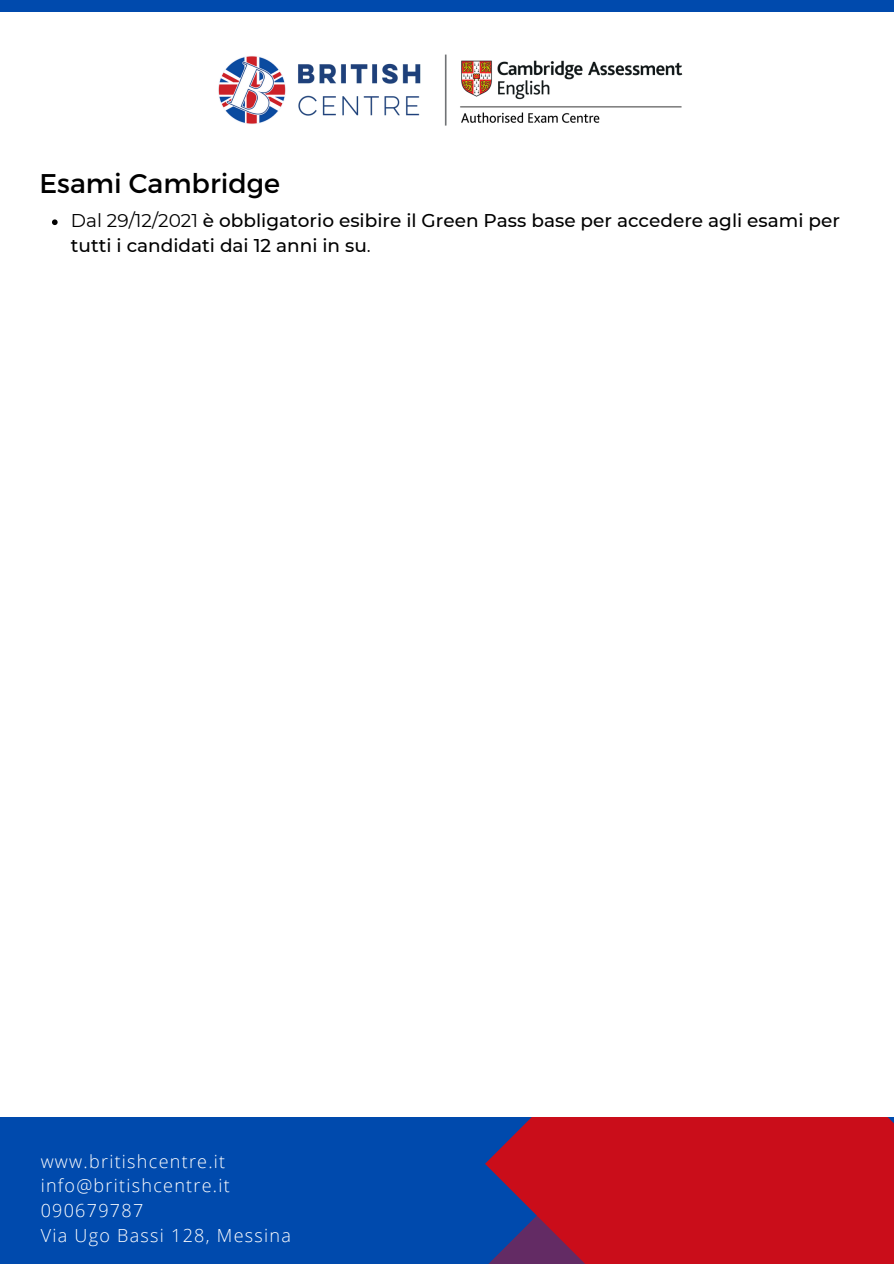
<style>
.page{position:relative;width:894px;height:1264px;background:#fff}
.page>*{position:absolute;margin:0;border:0;box-sizing:border-box;transform-origin:0 0}
.t1{font:27px "Montserrat";color:#000}
.t2{font:500 18.45px/24.8px "Montserrat";color:#000}
.t3{font:300 18px "Open Sans";letter-spacing:.07em;color:#fff}
.s1{font-weight:400}
</style>
<div class="page">
<div style="left:0;top:0;width:893px;height:1263px;background:#004aad"></div>
<svg style="left:484px;top:1116px;width:409px;height:147px;background:#b91327"></svg>
<div style="left:0;top:13px;width:893px;height:1103px;background:#fff"></div>
<img style="left:218px;top:54px;width:465px;height:72px">
<svg style="left:52px;top:219px;width:6px;height:6px"></svg>
<p class="t1" style="left:40px;top:166px;width:242px">Esami Cambridge</p>
<p class="t2" style="left:71px;top:208px;width:770px"><span class="s1">Dal 29/12/2021</span> è obbligatorio esibire il Green Pass base per accedere agli esami per tutti i candidati dai 12 anni in su<span class="s1">.</span></p>
<p class="t3" style="left:41px;top:1148px;width:186px">www.britishcentre.it</p>
<p class="t3" style="left:41px;top:1173px;width:190px">info@britishcentre.it</p>
<p class="t3" style="left:41px;top:1197px;width:104px">090679787</p>
<p class="t3" style="left:41px;top:1222px;width:252px">Via Ugo Bassi 128, Messina</p>
</div>
